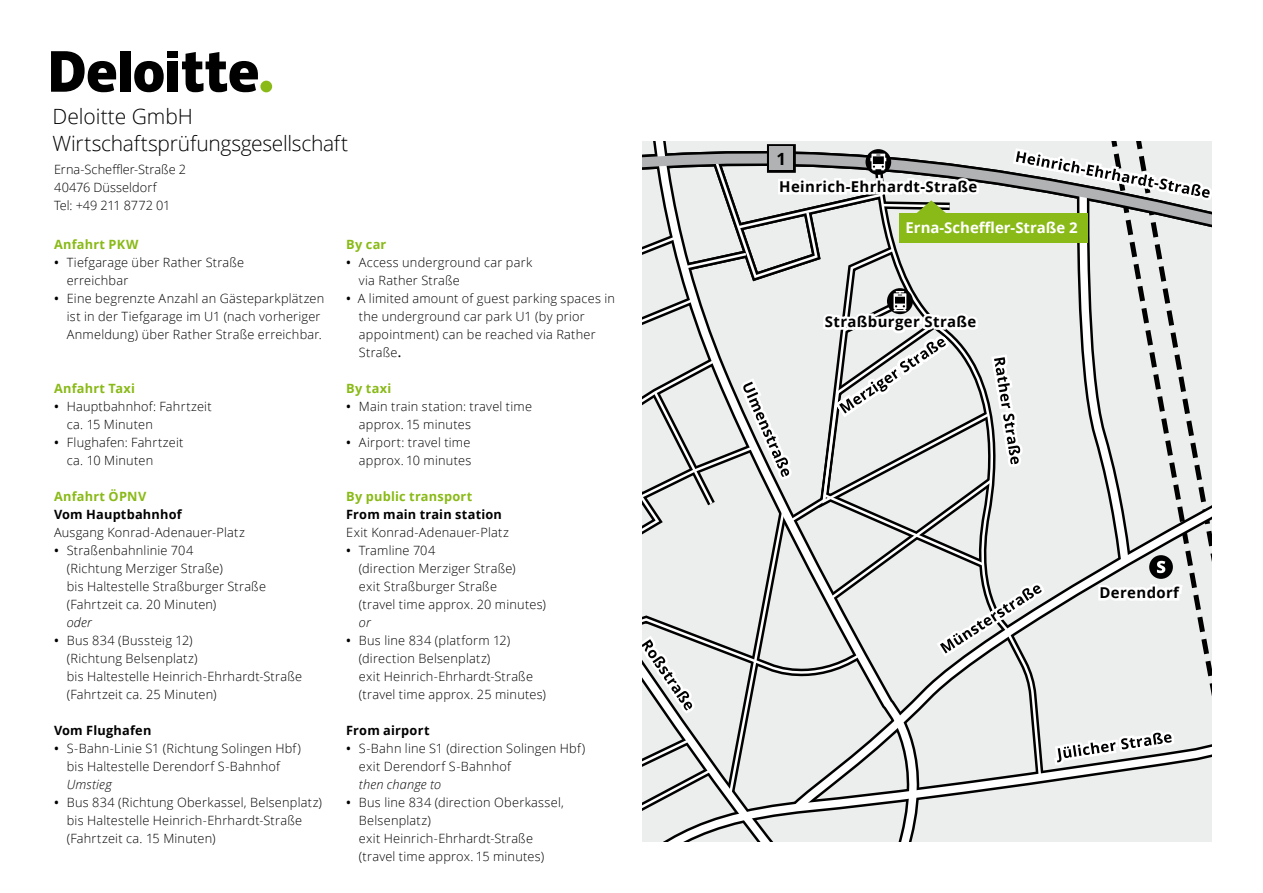
<style>
.page{position:relative;width:1263px;height:893px;background:#fff}
.page>*{position:absolute;margin:0;border:0;box-sizing:border-box;transform-origin:0 0}
.t1{font:300 21px/27px "Open Sans";letter-spacing:-.005em;color:#000}
.t2{font:700 16.8px "Open Sans";color:#000}
.t3{font:700 15px "Open Sans";letter-spacing:.025em;color:#000}
.t4{font:700 15px "Open Sans";color:#fff}
.t5{font:300 12.75px/18px "Open Sans";letter-spacing:.015em;color:#000}
.t6{font:700 12.75px "Open Sans";letter-spacing:.02em;color:#89ba17}
.t7{font:700 12.75px "Open Sans";letter-spacing:.015em;color:#000}
.t8{font:italic 300 12.75px "Open Sans";letter-spacing:.015em;color:#000}
.s1{font-weight:600}
</style>
<div class="page">
<svg style="left:642px;top:142px;width:570px;height:700px;background:#d5d6d4"></svg>
<div style="left:260px;top:81px;width:12px;height:11px;background:#89ba17;border-radius:50%"></div>
<div style="left:120px;top:51px;width:10px;height:41px;background:#000"></div>
<svg style="left:134px;top:61px;width:30px;height:31px"></svg>
<div style="left:168px;top:61px;width:10px;height:31px;background:#000"></div>
<div style="left:168px;top:51px;width:10px;height:7px;background:#000"></div>
<svg style="left:182px;top:52px;width:76px;height:40px"></svg>
<svg style="left:51px;top:51px;width:65px;height:41px"></svg>
<h1 class="t1" style="left:53px;top:102px;width:297px">Deloitte GmbH<br>Wirtschaftsprüfungsgesellschaft</h1>
<p class="t5" style="left:54px;top:160px;width:134px">Erna-Scheffler-Straße 2<br>40476 Düsseldorf<br>Tel: +49 211 8772 01</p>
<p class="t6" style="left:54px;top:235px;width:86px">Anfahrt PKW</p>
<p class="t5" style="left:67px;top:253px;width:179px;text-indent:-13px"><span class="s1">•</span> Tiefgarage über Rather Straße erreichbar</p>
<p class="t5" style="left:67px;top:289px;width:259px;text-indent:-13px"><span class="s1">•</span> Eine begrenzte Anzahl an Gästeparkplätzen ist in der Tiefgarage im U1 (nach vorheriger<br>Anmeldung) über Rather Straße erreichbar.</p>
<p class="t6" style="left:54px;top:379px;width:82px">Anfahrt Taxi</p>
<p class="t5" style="left:67px;top:397px;width:147px;text-indent:-13px"><span class="s1">•</span> Hauptbahnhof: Fahrtzeit ca. 15 Minuten</p>
<p class="t5" style="left:67px;top:433px;width:118px;text-indent:-13px"><span class="s1">•</span> Flughafen: Fahrtzeit ca. 10 Minuten</p>
<p class="t6" style="left:54px;top:487px;width:94px">Anfahrt ÖPNV</p>
<p class="t7" style="left:54px;top:505px;width:129px">Vom Hauptbahnhof</p>
<p class="t5" style="left:54px;top:523px;width:192px">Ausgang Konrad-Adenauer-Platz</p>
<p class="t5" style="left:67px;top:541px;width:201px;text-indent:-13px"><span class="s1">•</span> Straßenbahnlinie 704<br>(Richtung Merziger Straße)<br>bis Haltestelle Straßburger Straße (Fahrtzeit ca. 20 Minuten)</p>
<p class="t8" style="left:67px;top:614px;width:27px">oder</p>
<p class="t5" style="left:67px;top:631px;width:237px;text-indent:-13px"><span class="s1">•</span> Bus 834 (Bussteig 12)<br>(Richtung Belsenplatz)<br>bis Haltestelle Heinrich-Ehrhardt-Straße (Fahrtzeit ca. 25 Minuten)</p>
<p class="t7" style="left:54px;top:721px;width:99px">Vom Flughafen</p>
<p class="t5" style="left:67px;top:739px;width:236px;text-indent:-13px"><span class="s1">•</span> S-Bahn-Linie S1 (Richtung Solingen Hbf) bis Haltestelle Derendorf S-Bahnhof</p>
<p class="t8" style="left:67px;top:776px;width:47px">Umstieg</p>
<p class="t5" style="left:67px;top:793px;width:257px;text-indent:-13px"><span class="s1">•</span> Bus 834 (Richtung Oberkassel, Belsenplatz) bis Haltestelle Heinrich-Ehrhardt-Straße (Fahrtzeit ca. 15 Minuten)</p>
<p class="t6" style="left:346px;top:235px;width:42px">By car</p>
<p class="t5" style="left:359px;top:253px;width:175px;text-indent:-13px"><span class="s1">•</span> Access underground car park via Rather Straße</p>
<p class="t5" style="left:359px;top:289px;width:258px;text-indent:-13px"><span class="s1">•</span> A limited amount of guest parking spaces in the underground car park U1 (by prior appointment) can be reached via Rather<br>Straße<span class="s1">.</span></p>
<p class="t6" style="left:346px;top:379px;width:47px">By taxi</p>
<p class="t5" style="left:359px;top:397px;width:175px;text-indent:-13px"><span class="s1">•</span> Main train station: travel time approx. 15 minutes</p>
<p class="t5" style="left:346px;top:433px;width:127px;text-align:right"><span class="s1">•</span> Airport: travel time approx. 10 minutes</p>
<p class="t6" style="left:346px;top:487px;width:128px">By public transport</p>
<p class="t7" style="left:346px;top:505px;width:157px">From main train station</p>
<p class="t5" style="left:346px;top:523px;width:164px">Exit Konrad-Adenauer-Platz</p>
<p class="t5" style="left:359px;top:541px;width:188px;text-indent:-13px"><span class="s1">•</span> Tramline 704<br>(direction Merziger Straße)<br>exit Straßburger Straße<br>(travel time approx. 20 minutes)</p>
<p class="t8" style="left:359px;top:614px;width:13px">or</p>
<p class="t5" style="left:359px;top:631px;width:189px;text-indent:-13px"><span class="s1">•</span> Bus line 834 (platform 12) (direction Belsenplatz)<br>exit Heinrich-Ehrhardt-Straße (travel time approx. 25 minutes)</p>
<p class="t7" style="left:346px;top:721px;width:85px">From airport</p>
<p class="t5" style="left:359px;top:739px;width:228px;text-indent:-13px"><span class="s1">•</span> S-Bahn line S1 (direction Solingen Hbf) exit Derendorf S-Bahnhof</p>
<p class="t8" style="left:359px;top:776px;width:84px">then change to</p>
<p class="t5" style="left:359px;top:793px;width:206px;text-indent:-13px"><span class="s1">•</span> Bus line 834 (direction Oberkassel,<br>Belsenplatz)<br>exit Heinrich-Ehrhardt-Straße (travel time approx. 15 minutes)</p>
<h2 class="t2" style="left:777px;top:147px;width:11px">1</h2>
<p class="t3" style="left:779px;top:176px;width:200px">Heinrich-Ehrhardt-Straße</p>
<p class="t4" style="left:905px;top:217px;width:174px">Erna-Scheffler-Straße 2</p>
<p class="t3" style="left:825px;top:311px;width:153px">Straßburger Straße</p>
<p class="t3" style="left:1099px;top:582px;width:81px">Derendorf</p>
</div>
